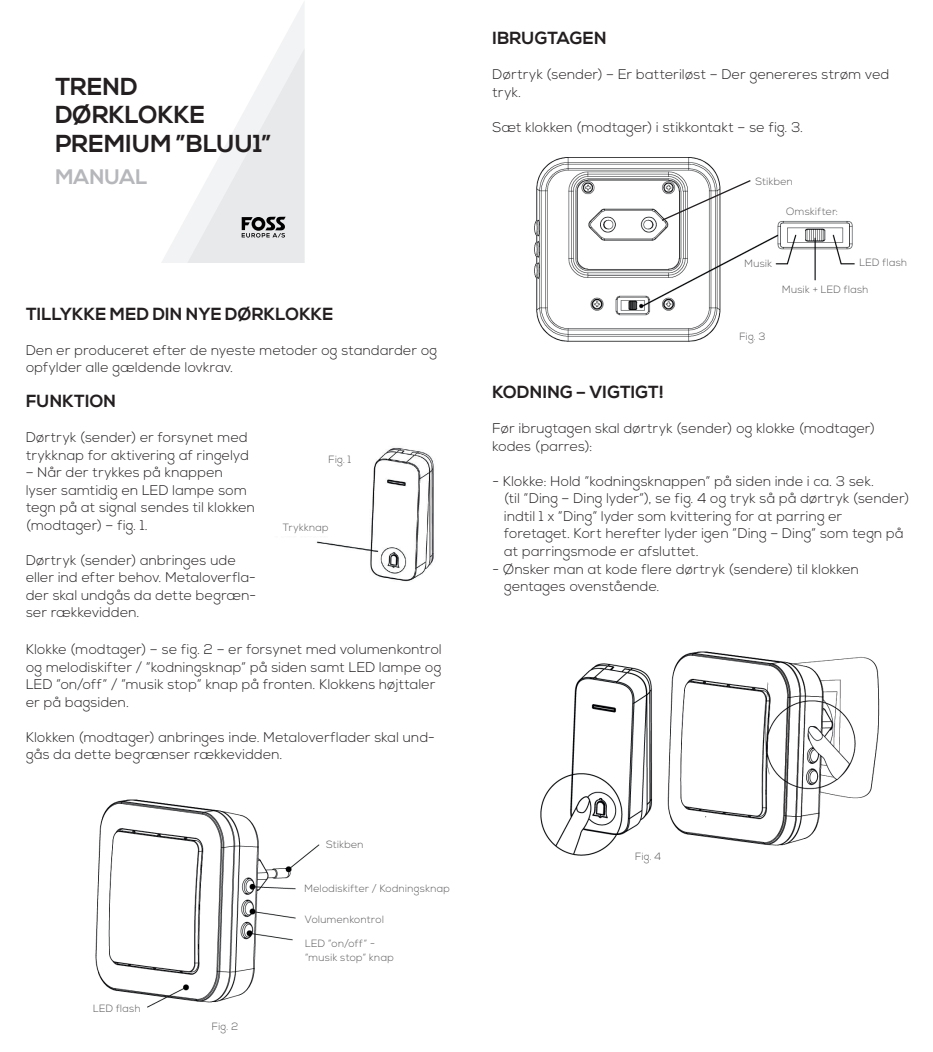
<style>
.page{position:relative;width:933px;height:1052px;background:#fff}
.page>*{position:absolute;margin:0;border:0;box-sizing:border-box;transform-origin:0 0}
.t1{font:700 24.5px/28.5px "Nexa";letter-spacing:.005em;color:#231f20}
.t2{font:700 21px "Nexa";color:#b6b7bb}
.t3{font:700 17.5px "Nexa";letter-spacing:.01em;color:#231f20}
.t4{font:300 14px/17.5px "Nexa";letter-spacing:.015em;color:#231f20}
.t5{font:300 10.5px/14.7px "Nexa";letter-spacing:.025em;color:#5a5a5d}
</style>
<div class="page">
<img style="left:534px;top:157px;width:321px;height:185px">
<img style="left:95px;top:799px;width:225px;height:209px">
<svg style="left:162px;top:3px;width:143px;height:260px"></svg>
<img style="left:316px;top:447px;width:118px;height:135px">
<div style="left:259px;top:513px;width:93px;height:23px;background:#fff"></div>
<div style="left:730px;top:325px;width:93px;height:24px;background:#fff"></div>
<div style="left:298px;top:898px;width:124px;height:93px;background:#fff"></div>
<svg style="left:660px;top:179px;width:92px;height:43px"></svg>
<img style="left:540px;top:651px;width:340px;height:205px">
<div style="left:626px;top:847px;width:93px;height:23px;background:#fff"></div>
<h1 class="t1" style="left:55px;top:73px;width:217px">TREND<br>DØRKLOKKE<br>PREMIUM ”BLUU1”</h1>
<h2 class="t2" style="left:55px;top:165px;width:92px">MANUAL</h2>
<p class="t3" style="left:26px;top:304px;width:309px">TILLYKKE MED DIN NYE DØRKLOKKE</p>
<p class="t4" style="left:26px;top:342px;width:413px">Den er produceret efter de nyeste metoder og standarder og opfylder alle gældende lovkrav.</p>
<p class="t3" style="left:26px;top:391px;width:91px">FUNKTION</p>
<p class="t4" style="left:26px;top:429px;width:224px">Dørtryk (sender) er forsynet med trykknap for aktivering af ringelyd</p>
<p class="t4" style="left:26px;top:464px;width:230px">– Når der trykkes på knappen lyser samtidig en LED lampe som tegn på at signal sendes til klokken (modtager) – fig. 1.</p>
<p class="t4" style="left:26px;top:552px;width:232px">Dørtryk (sender) anbringes ude eller ind efter behov. Metaloverfla&shy;der skal undgås da dette begræn&shy;ser rækkevidden.</p>
<p class="t4" style="left:26px;top:641px;width:417px">Klokke (modtager) – se fig. 2 – er forsynet med volumenkontrol og melodiskifter / ”kodningsknap” på siden samt LED lampe og LED ”on/off” / ”musik stop” knap på fronten. Klokkens højttaler er på bagsiden.</p>
<p class="t4" style="left:26px;top:729px;width:410px">Klokken (modtager) anbringes inde. Metaloverflader skal und&shy;gås da dette begrænser rækkevidden.</p>
<p class="t5" style="left:328px;top:453px;width:24px">Fig. 1</p>
<p class="t5" style="left:283px;top:520px;width:47px">Trykknap</p>
<p class="t5" style="left:326px;top:837px;width:39px">Stikben</p>
<p class="t5" style="left:304px;top:882px;width:147px">Melodiskifter / Kodningsknap</p>
<p class="t5" style="left:305px;top:912px;width:81px">Volumenkontrol</p>
<p class="t5" style="left:93px;top:1001px;width:49px">LED flash</p>
<p class="t5" style="left:212px;top:1019px;width:28px">Fig. 2</p>
<p class="t5" style="left:305px;top:936px;width:90px">LED ”on/off” - ”musik stop” knap</p>
<p class="t3" style="left:492px;top:28px;width:115px">IBRUGTAGEN</p>
<p class="t4" style="left:492px;top:66px;width:398px">Dørtryk (sender) – Er batteriløst – Der genereres strøm ved tryk.</p>
<p class="t4" style="left:492px;top:119px;width:312px">Sæt klokken (modtager) i stikkontakt – se fig. 3.</p>
<p class="t5" style="left:755px;top:174px;width:39px">Stikben</p>
<p class="t5" style="left:786px;top:205px;width:53px">Omskifter:</p>
<p class="t5" style="left:744px;top:257px;width:29px">Musik</p>
<p class="t5" style="left:859px;top:255px;width:49px">LED flash</p>
<p class="t5" style="left:782px;top:282px;width:88px">Musik + LED flash</p>
<p class="t5" style="left:739px;top:330px;width:28px">Fig. 3</p>
<p class="t3" style="left:492px;top:382px;width:173px">KODNING – VIGTIGT!</p>
<p class="t4" style="left:492px;top:420px;width:384px">Før ibrugtagen skal dørtryk (sender) og klokke (modtager) kodes (parres):</p>
<p class="t4" style="left:504px;top:473px;width:406px;text-indent:-12px">- Klokke: Hold ”kodningsknappen” på siden inde i ca. 3 sek.<br>(til ”Ding – Ding lyder”), se fig. 4 og tryk så på dørtryk (sender) indtil 1 x ”Ding” lyder som kvittering for at parring er foretaget. Kort herefter lyder igen ”Ding – Ding” som tegn på at parringsmode er afsluttet.</p>
<p class="t4" style="left:504px;top:560px;width:356px;text-indent:-12px">- Ønsker man at kode flere dørtryk (sendere) til klokken gentages ovenstående.</p>
<p class="t5" style="left:635px;top:849px;width:28px">Fig. 4</p>
</div>
